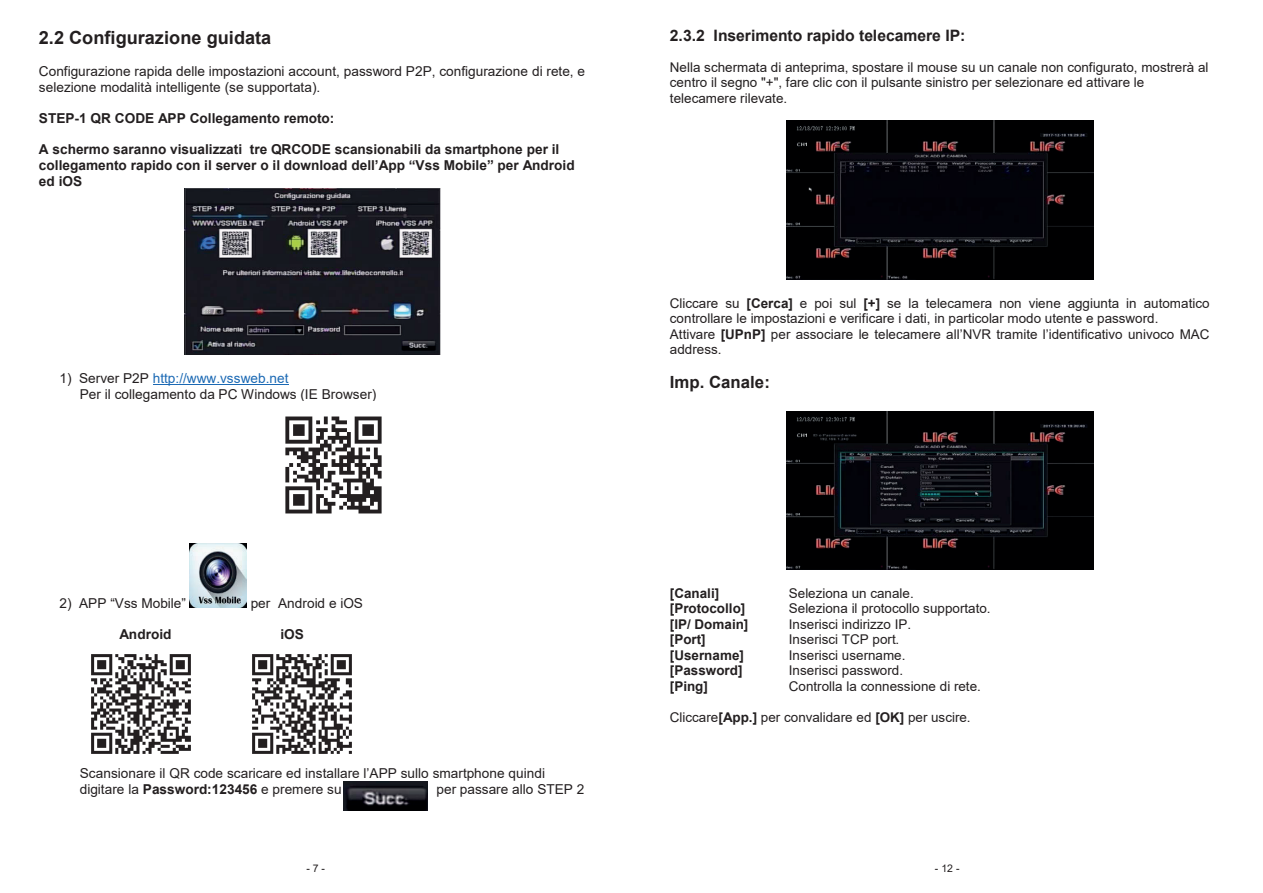
<style>
.page{position:relative;width:1263px;height:893px;background:#fff}
.page>*{position:absolute;margin:0;border:0;box-sizing:border-box;transform-origin:0 0}
.t1{font:700 18.15px "Arial";color:#231f20}
.t2{font:700 16.8px "Arial";color:#231f20}
.t3{font:700 15.75px "Arial";color:#231f20}
.t4{font:13.65px/15.8px "Arial";color:#231f20}
.t5{font:700 13.65px/15.8px "Arial";color:#231f20}
.t6{font:13.5px/15.5px "Arial";color:#231f20}
.t7{font:700 13.5px "Arial";color:#231f20}
.t8{font:10.5px "Arial";color:#231f20}
.s1{color:#1b69b4}
.s2{font-weight:700}
</style>
<div class="page">
<img style="left:185px;top:188px;width:256px;height:166px">
<hr style="left:153px;top:384px;width:136px;height:1px;background:#1b69b4">
<img style="left:285px;top:416px;width:97px;height:98px">
<img style="left:190px;top:544px;width:57px;height:64px">
<img style="left:91px;top:654px;width:100px;height:100px">
<img style="left:252px;top:654px;width:100px;height:100px">
<img style="left:343px;top:782px;width:85px;height:29px">
<img style="left:786px;top:121px;width:307px;height:159px">
<img style="left:786px;top:411px;width:307px;height:159px">
<h1 class="t1" style="left:39px;top:25px;width:234px">2.2 Configurazione guidata</h1>
<p class="t4" style="left:39px;top:63px;width:548px">Configurazione rapida delle impostazioni account, password P2P, configurazione di rete, e selezione modalità intelligente (se supportata).</p>
<p class="t5" style="left:39px;top:110px;width:297px">STEP-1 QR CODE APP Collegamento remoto:</p>
<p class="t5" style="left:39px;top:142px;width:537px">A schermo saranno visualizzati tre QRCODE scansionabili da smartphone per il collegamento rapido con il server o il download dell’App “Vss Mobile” per Android ed iOS</p>
<p class="t4" style="left:80px;top:370px;width:298px;text-indent:-20px">1) Server P2P <span class="s1">http://www.vssweb.net<br></span>Per il collegamento da PC Windows (IE Browser)</p>
<p class="t4" style="left:59px;top:595px;width:128px">2) APP “Vss Mobile”</p>
<p class="t4" style="left:251px;top:595px;width:114px">per Android e iOS</p>
<p class="t5" style="left:119px;top:627px;width:54px">Android</p>
<p class="t5" style="left:280px;top:627px;width:25px">iOS</p>
<p class="t4" style="left:80px;top:765px;width:467px">Scansionare il QR code scaricare ed installare l’APP sullo smartphone quindi digitare la <span class="s2">Password:123456</span> e premere su</p>
<p class="t4" style="left:436px;top:781px;width:149px">per passare allo STEP 2</p>
<p class="t3" style="left:670px;top:25px;width:297px">2.3.2 Inserimento rapido telecamere IP:</p>
<p class="t6" style="left:670px;top:59px;width:540px">Nella schermata di anteprima, spostare il mouse su un canale non configurato, mostrerà al centro il segno "+", fare clic con il pulsante sinistro per selezionare ed attivare le telecamere rilevate.</p>
<p class="t6" style="left:670px;top:295px;width:541px">Cliccare su <span class="s2">[Cerca]</span> e poi sul <span class="s2">[+]</span> se la telecamera non viene aggiunta in automatico controllare le impostazioni e verificare i dati, in particolar modo utente e password.<br>Attivare <span class="s2">[UPnP]</span> per associare le telecamere all’NVR tramite l’identificativo univoco MAC address.</p>
<p class="t2" style="left:670px;top:370px;width:102px">Imp. Canale:</p>
<p class="t7" style="left:670px;top:584px;width:51px">[Canali]</p>
<p class="t6" style="left:789px;top:585px;width:126px">Seleziona un canale.</p>
<p class="t7" style="left:670px;top:599px;width:77px">[Protocollo]</p>
<p class="t6" style="left:789px;top:601px;width:203px">Seleziona il protocollo supportato.</p>
<p class="t7" style="left:670px;top:615px;width:80px">[IP/ Domain]</p>
<p class="t6" style="left:789px;top:616px;width:124px">Inserisci indirizzo IP.</p>
<p class="t7" style="left:670px;top:630px;width:37px">[Port]</p>
<p class="t6" style="left:789px;top:632px;width:112px">Inserisci TCP port.</p>
<p class="t7" style="left:670px;top:645px;width:76px">[Username]</p>
<p class="t6" style="left:789px;top:647px;width:118px">Inserisci username.</p>
<p class="t7" style="left:670px;top:661px;width:74px">[Password]</p>
<p class="t6" style="left:789px;top:663px;width:116px">Inserisci password.</p>
<p class="t7" style="left:670px;top:676px;width:40px">[Ping]</p>
<p class="t6" style="left:789px;top:678px;width:194px">Controlla la connessione di rete.</p>
<p class="t6" style="left:670px;top:709px;width:302px">Cliccare<span class="s2">[App.]</span> per convalidare ed <span class="s2">[OK]</span> per uscire.</p>
<p class="t8" style="left:306px;top:861px;width:20px">- 7 -</p>
<p class="t8" style="left:935px;top:861px;width:26px">- 12 -</p>
</div>
